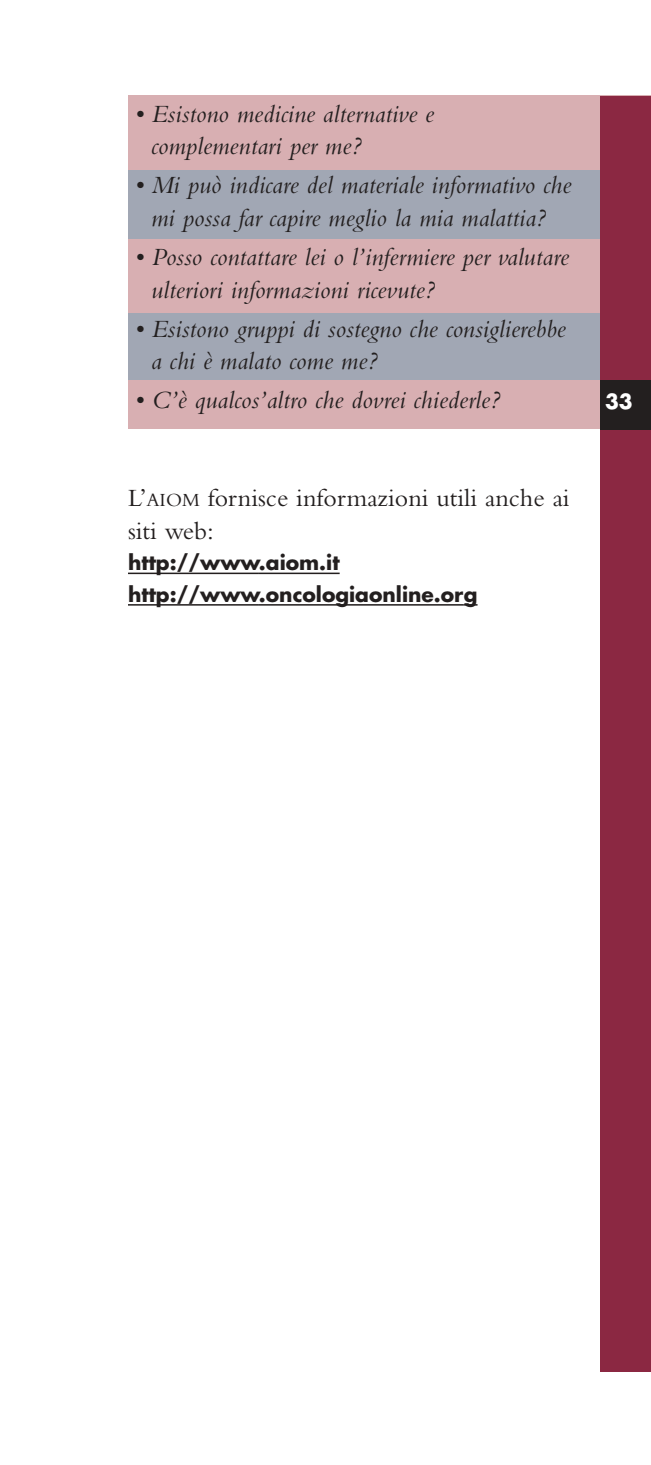
<style>
.page{position:relative;width:651px;height:1465px;background:#fff}
.page>*{position:absolute;margin:0;border:0;box-sizing:border-box;transform-origin:0 0}
.t1{font:italic 25.88px/32.6px "Bembo";color:#231f1f}
.t2{font:25.88px/32.6px "Bembo";color:#231f1f}
.t3{font:700 20.25px/31.5px "Futura";color:#231f1f}
.t4{font:700 20.25px "Futura";color:#fff}
.s1{font-size:19.35px}
</style>
<div class="page">
<div style="left:128px;top:96px;width:522px;height:333px;background:#d8afb2"></div>
<div style="left:128px;top:170px;width:522px;height:68px;background:#a1a7b4"></div>
<div style="left:128px;top:313px;width:522px;height:67px;background:#a1a7b4"></div>
<hr style="left:128px;top:573px;width:131px;height:1px;background:#231f1f">
<hr style="left:259px;top:573px;width:80px;height:1px;background:#231f1f">
<hr style="left:128px;top:604px;width:131px;height:2px;background:#231f1f">
<hr style="left:259px;top:604px;width:204px;height:2px;background:#231f1f">
<svg style="left:463px;top:604px;width:14px;height:2px"></svg>
<div style="left:600px;top:96px;width:50px;height:1275px;background:#8b2842"></div>
<div style="left:600px;top:380px;width:50px;height:49px;background:#231f1f"></div>
<p class="t1" style="left:151px;top:100px;width:284px;text-indent:-17px">• Esistono medicine alternative e complementari per me?</p>
<p class="t1" style="left:134px;top:171px;width:438px;text-align:center">• Mi può indicare del materiale informativo che mi possa far capire meglio la mia malattia?</p>
<p class="t1" style="left:151px;top:243px;width:419px;text-indent:-17px">• Posso contattare lei o l’infermiere per valutare ulteriori informazioni ricevute?</p>
<p class="t1" style="left:151px;top:315px;width:416px;text-indent:-17px">• Esistono gruppi di sostegno che consiglierebbe a chi è malato come me?</p>
<p class="t1" style="left:134px;top:386px;width:367px">• C’è qualcos’altro che dovrei chiederle?</p>
<p class="t2" style="left:128px;top:484px;width:443px">L’<span class="s1">AIOM</span> fornisce informazioni utili anche ai siti web:</p>
<p class="t3" style="left:128px;top:549px;width:351px">http://www.aiom.it http://www.oncologiaonline.org</p>
<p class="t4" style="left:604px;top:392px;width:29px">33</p>
</div>
